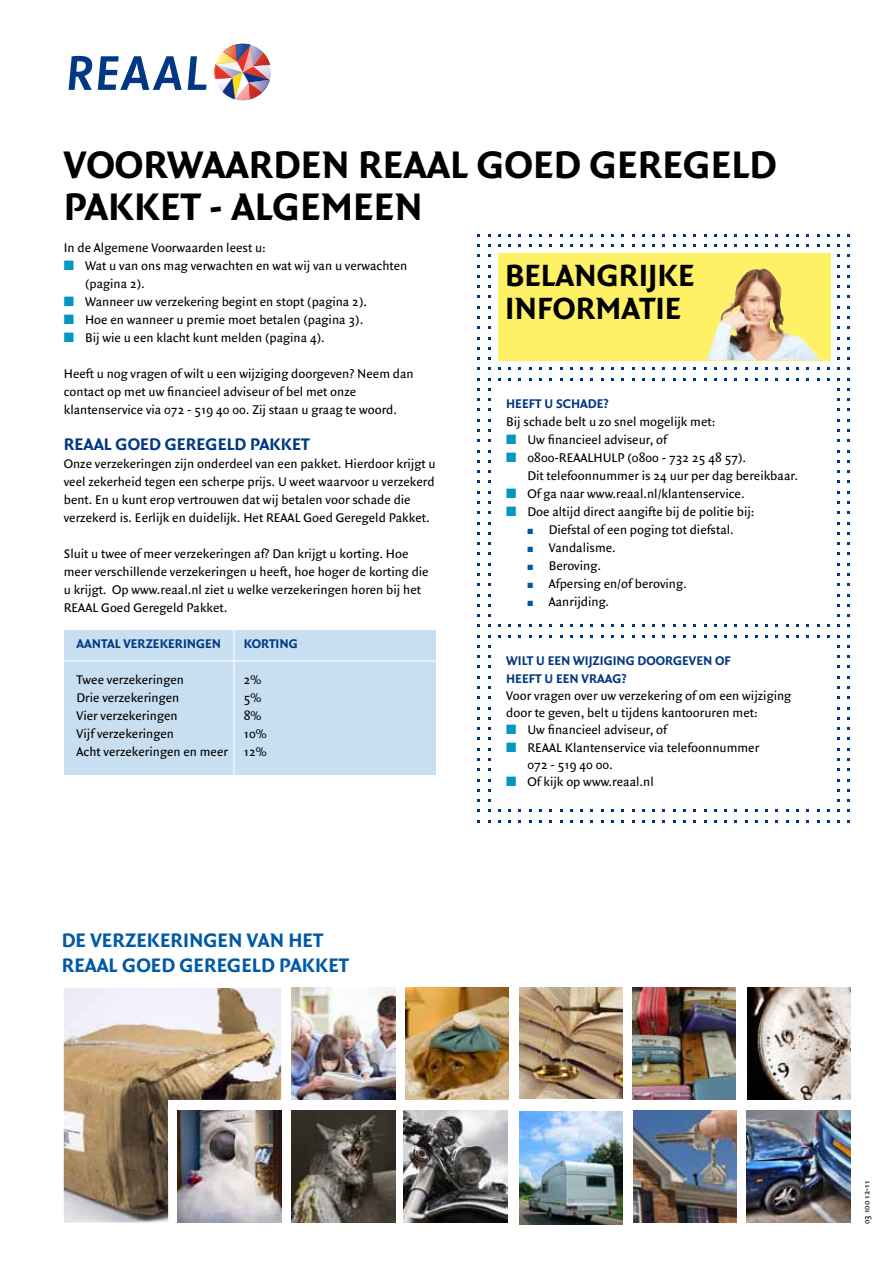
<style>
.page{position:relative;width:893px;height:1263px;background:#fff}
.page>*{position:absolute;margin:0;border:0;box-sizing:border-box;transform-origin:0 0}
.t1{font:700 41.25px "Quadraat Sans";color:#000}
.t2{font:33px/33px "Quadraat Sans Bold Alt Num";color:#000}
.t3{font:21px/25.2px "Quadraat Sans Bold Alt Num";color:#0059a3}
.t4{font:700 18px "Quadraat Sans";color:#003883}
.t5{font:13.5px/18px "Quadraat Sans";color:#000}
.t6{font:700 13.5px/18px "Quadraat Sans";color:#003883}
.t7{font:9px "Quadraat Sans";color:#000}
.s1{color:#0097c1}
.s2{color:#0059a3}
</style>
<div class="page">
<div style="left:64px;top:630px;width:372px;height:144px;background:#c8dff2"></div>
<hr style="left:61px;top:660px;width:377px;height:1px;background:#fff">
<hr style="left:233px;top:625px;width:1px;height:155px;background:#fff">
<div style="left:492px;top:253px;width:333px;height:110px;background:linear-gradient(to right,#fff,#fff)"></div>
<div style="left:498px;top:253px;width:332px;height:107px;background:#fff165"></div>
<img style="left:706px;top:269px;width:114px;height:91px">
<svg style="left:69px;top:56px;width:113px;height:34px"></svg>
<svg style="left:188px;top:44px;width:83px;height:57px"></svg>
<img style="left:632px;top:987px;width:104px;height:112px">
<img style="left:404px;top:1110px;width:103px;height:112px">
<img style="left:633px;top:1110px;width:104px;height:112px">
<img style="left:747px;top:988px;width:103px;height:112px">
<img style="left:291px;top:988px;width:104px;height:111px">
<img style="left:291px;top:1110px;width:104px;height:112px">
<img style="left:405px;top:988px;width:104px;height:112px">
<img style="left:519px;top:1112px;width:104px;height:112px">
<img style="left:519px;top:987px;width:104px;height:112px">
<img style="left:747px;top:1110px;width:103px;height:112px">
<img style="left:64px;top:988px;width:217px;height:234px">
<h1 class="t1" style="left:64px;top:141px;width:28px">VOO</h1>
<h1 class="t1" style="left:143px;top:141px;width:497px">RWAARDEN REAAL GOED GEREGEL</h1>
<h1 class="t1" style="left:750px;top:141px;width:29px">D</h1>
<h1 class="t1" style="left:64px;top:183px;width:356px">PAKKET - ALGEMEEN</h1>
<p class="t5" style="left:64px;top:239px;width:204px">In de Algemene Voorwaarden leest u:</p>
<p class="t5" style="left:85px;top:257px;width:324px;text-indent:-21px"><span class="s1">■</span> Wat u van ons mag verwachten en wat wij van u verwachten (pagina 2).</p>
<p class="t5" style="left:64px;top:293px;width:305px"><span class="s1">■</span> Wanneer uw verzekering begint en stopt (pagina 2).</p>
<p class="t5" style="left:64px;top:311px;width:301px"><span class="s1">■</span> Hoe en wanneer u premie moet betalen (pagina 3).</p>
<p class="t5" style="left:64px;top:329px;width:263px"><span class="s1">■</span> Bij wie u een klacht kunt melden (pagina 4).</p>
<p class="t5" style="left:64px;top:365px;width:351px">Heeft u nog vragen of wilt u een wijziging doorgeven? Neem dan contact op met uw financieel adviseur of bel met onze klantenservice via 072 - 519 40 00. Zij staan u graag te woord.</p>
<h3 class="t4" style="left:64px;top:434px;width:124px">REAAL GOED GEREGEL</h3>
<h3 class="t4" style="left:235px;top:434px;width:75px">D PAKKET</h3>
<p class="t5" style="left:64px;top:455px;width:373px">Onze verzekeringen zijn onderdeel van een pakket. Hierdoor krijgt u veel zekerheid tegen een scherpe prijs. U weet waarvoor u verzekerd bent. En u kunt erop vertrouwen dat wij betalen voor schade die verzekerd is. Eerlijk en duidelijk. Het REAAL Goed Geregeld Pakket.</p>
<p class="t5" style="left:64px;top:545px;width:366px">Sluit u twee of meer verzekeringen af? Dan krijgt u korting. Hoe meer verschillende verzekeringen u heeft, hoe hoger de korting die u krijgt. Op www.reaal.nl ziet u welke verzekeringen horen bij het REAAL Goed Geregeld Pakket.</p>
<p class="t6" style="left:77px;top:635px;width:146px">AANTAL VERZEKERINGEN</p>
<p class="t6" style="left:244px;top:635px;width:54px">KORTING</p>
<p class="t5" style="left:77px;top:671px;width:109px">Twee verzekeringen</p>
<p class="t5" style="left:244px;top:671px;width:19px">2%</p>
<p class="t5" style="left:77px;top:689px;width:104px">Drie verzekeringen</p>
<p class="t5" style="left:244px;top:689px;width:19px">5%</p>
<p class="t5" style="left:77px;top:707px;width:103px">Vier verzekeringen</p>
<p class="t5" style="left:244px;top:707px;width:19px">8%</p>
<p class="t5" style="left:77px;top:725px;width:99px">Vijf verzekeringen</p>
<p class="t5" style="left:77px;top:725px;width:192px;text-align:right">10%<br>Acht verzekeringen en meer 12%</p>
<h3 class="t3" style="left:62px;top:928px;width:263px">DE VERZEKERINGEN VAN HET<br>REAAL</h3>
<h3 class="t3" style="left:122px;top:953px;width:228px">GOED GEREGELD PAKKET</h3>
<h2 class="t2" style="left:505px;top:259px;width:191px">BELANGRIJKE<br>INFORMATIE</h2>
<p class="t6" style="left:506px;top:395px;width:104px">HEEFT U SCHADE?</p>
<p class="t5" style="left:506px;top:413px;width:211px">Bij schade belt u zo snel mogelijk met:</p>
<p class="t5" style="left:506px;top:431px;width:162px"><span class="s1">■</span> Uw financieel adviseur, of</p>
<p class="t5" style="left:527px;top:449px;width:272px;text-indent:-21px"><span class="s1">■</span> 0800-REAALHULP (0800 - 732 25 48 57).<br>Dit telefoonnummer is 24 uur per dag bereikbaar.</p>
<p class="t5" style="left:506px;top:485px;width:240px"><span class="s1">■</span> Of ga naar www.reaal.nl/klantenservice.</p>
<p class="t5" style="left:506px;top:503px;width:250px"><span class="s1">■</span> Doe altijd direct aangifte bij de politie bij:</p>
<p class="t5" style="left:527px;top:521px;width:208px"><span class="s2">■</span> Diefstal of een poging tot diefstal.</p>
<p class="t5" style="left:527px;top:539px;width:90px"><span class="s2">■</span> Vandalisme.</p>
<p class="t5" style="left:527px;top:557px;width:75px"><span class="s2">■</span> Beroving.</p>
<p class="t5" style="left:527px;top:575px;width:161px"><span class="s2">■</span> Afpersing en/of beroving.</p>
<p class="t5" style="left:527px;top:593px;width:83px"><span class="s2">■</span> Aanrijding.</p>
<p class="t6" style="left:506px;top:652px;width:226px">WILT U EEN WIJZIGING DOORGEVEN OF<br>HEE FT U EEN VRAAG</p>
<p class="t6" style="left:621px;top:670px;width:7px">?</p>
<p class="t5" style="left:506px;top:687px;width:286px;line-height:17.2px">Voor vragen over uw verzekering of om een wijziging door te geven, belt u tijdens kantooruren met:</p>
<p class="t5" style="left:506px;top:721px;width:162px"><span class="s1">■</span> Uw financieel adviseur, of</p>
<p class="t5" style="left:527px;top:739px;width:233px;line-height:17.2px;text-indent:-21px"><span class="s1">■</span> REAAL Klantenservice via telefoonnummer<br>072 - 519 40 00.</p>
<p class="t5" style="left:506px;top:773px;width:149px"><span class="s1">■</span> Of kijk op www.reaal.nl</p>
<p class="t7" style="left:861px;top:1224px;width:45px;rotate:-90deg">03 100 12-11</p>
</div>
